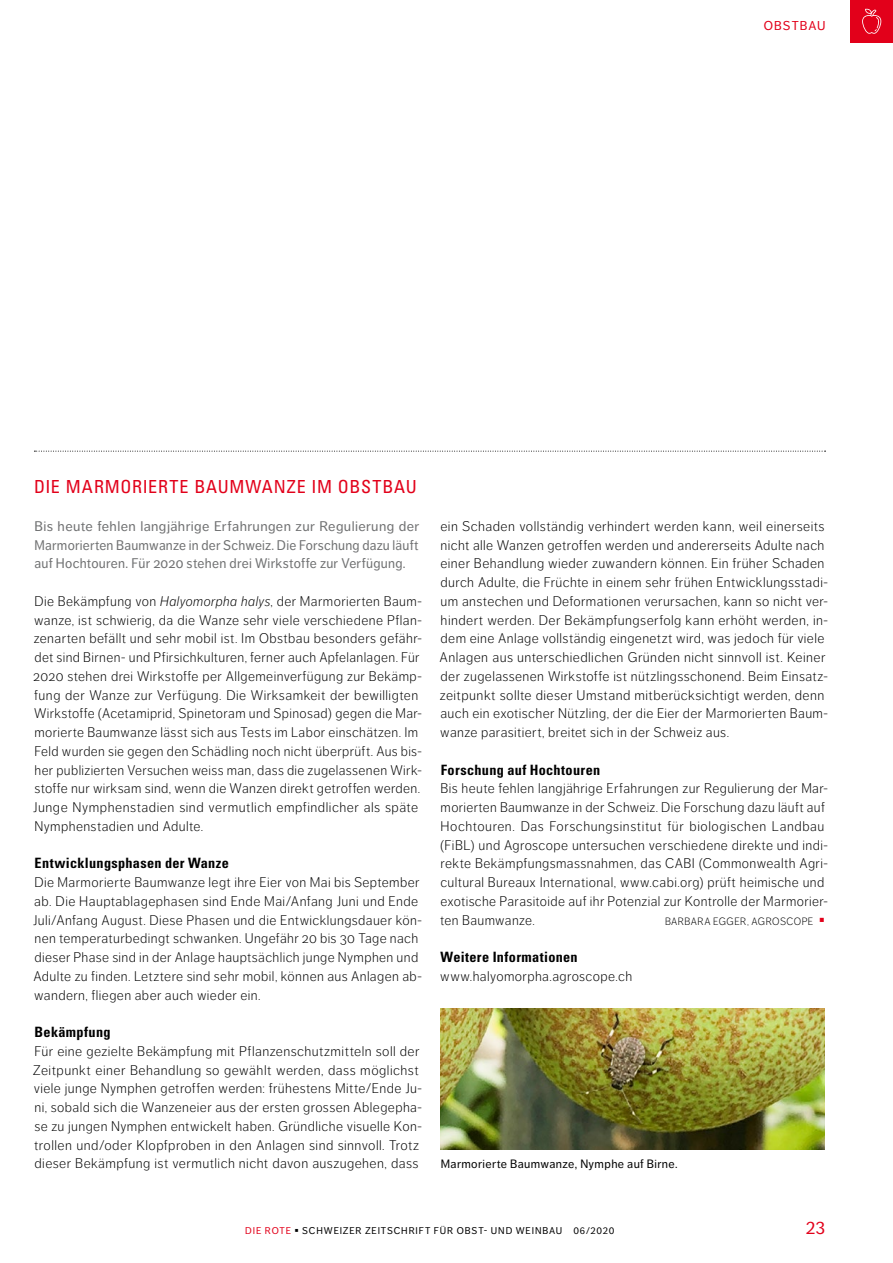
<style>
.page{position:relative;width:893px;height:1263px;background:#fff}
.page>*{position:absolute;margin:0;border:0;box-sizing:border-box;transform-origin:0 0}
.t1{font:condensed 18px "Univers";letter-spacing:.045em;color:#e2001a}
.t2{font:18px "Dagny Pro";color:#e2001a}
.t3{font:700 condensed 14.25px "Univers";letter-spacing:.02em;color:#000}
.t4{font:300 13.8px/18.8px "Dagny Pro";letter-spacing:.03em;color:#000}
.t5{font:13.8px/18.8px "Dagny Pro";letter-spacing:.02em;color:#707172;text-align:justify}
.t6{font:12.75px "Dagny Pro";letter-spacing:.08em;color:#e2001a}
.t7{font:12px "Dagny Pro";letter-spacing:.03em;color:#000}
.t8{font:300 10.5px "Dagny Pro";letter-spacing:.04em;color:#000}
.t9{font:9.75px "Dagny Pro";letter-spacing:.085em;color:#000}
.s1{font-style:italic}
.s2{color:#e2001a}
</style>
<div class="page">
<div style="left:850px;top:0;width:43px;height:43px;background:#e2001a"></div>
<svg style="left:862px;top:9px;width:19px;height:25px"></svg>
<img style="left:440px;top:1009px;width:385px;height:140px">
<svg style="left:34px;top:451px;width:792px;height:1px"></svg>
<p class="t6" style="left:764px;top:18px;width:63px">OBSTBAU</p>
<h1 class="t1" style="left:34px;top:475px;width:384px">DIE MARMORIERTE BAUMWANZE IM OBSTBAU</h1>
<p class="t5" style="left:34px;top:517px;width:386px">Bis heute fehlen langjährige Erfahrungen zur Regulierung der Marmorierten Baumwanze in der Schweiz. Die Forschung dazu läuft auf Hochtouren. Für 2020 stehen drei Wirkstoffe zur Verfügung.</p>
<p class="t4" style="left:33px;top:592px;width:391px">Die Bekämpfung von <span class="s1">Halyomorpha halys</span>, der Marmorierten Baum&shy;wanze, ist schwierig, da die Wanze sehr viele verschiedene Pflan&shy;zenarten befällt und sehr mobil ist. Im Obstbau besonders gefähr&shy;det sind Birnen- und Pfirsichkulturen, ferner auch Apfelanlagen. Für 2020 stehen drei Wirkstoffe per Allgemeinverfügung zur Bekämp&shy;fung der Wanze zur Verfügung. Die Wirksamkeit der bewilligten Wirkstoffe (Acetamiprid, Spinetoram und Spinosad) gegen die Mar&shy;morierte Baumwanze lässt sich aus Tests im Labor einschätzen. Im Feld wurden sie gegen den Schädling noch nicht überprüft. Aus bis&shy;her publizierten Versuchen weiss man, dass die zugelassenen Wirk&shy;stoffe nur wirksam sind, wenn die Wanzen direkt getroffen werden.<br>Junge Nymphenstadien sind vermutlich empfindlicher als späte Nymphenstadien und Adulte.</p>
<p class="t3" style="left:35px;top:854px;width:196px">Entwicklungsphasen der Wanze</p>
<p class="t4" style="left:33px;top:873px;width:391px">Die Marmorierte Baumwanze legt ihre Eier von Mai bis September ab. Die Hauptablagephasen sind Ende Mai/Anfang Juni und Ende Juli/Anfang August. Diese Phasen und die Entwicklungsdauer kön&shy;nen temperaturbedingt schwanken. Ungefähr 20 bis 30 Tage nach dieser Phase sind in der Anlage hauptsächlich junge Nymphen und Adulte zu finden. Letztere sind sehr mobil, können aus Anlagen ab&shy;wandern, fliegen aber auch wieder ein.</p>
<p class="t3" style="left:35px;top:1023px;width:77px">Bekämpfung</p>
<p class="t4" style="left:33px;top:1042px;width:391px">Für eine gezielte Bekämpfung mit Pflanzenschutzmitteln soll der Zeitpunkt einer Behandlung so gewählt werden, dass möglichst viele junge Nymphen getroffen werden: frühestens Mitte/Ende Ju&shy;ni, sobald sich die Wanzeneier aus der ersten grossen Ablegepha&shy;se zu jungen Nymphen entwickelt haben. Gründliche visuelle Kon&shy;trollen und/oder Klopfproben in den Anlagen sind sinnvoll. Trotz dieser Bekämpfung ist vermutlich nicht davon auszugehen, dass</p>
<p class="t4" style="left:440px;top:517px;width:390px">ein Schaden vollständig verhindert werden kann, weil einerseits nicht alle Wanzen getroffen werden und andererseits Adulte nach einer Behandlung wieder zuwandern können. Ein früher Schaden durch Adulte, die Früchte in einem sehr frühen Entwicklungsstadi&shy;um anstechen und Deformationen verursachen, kann so nicht ver&shy;hindert werden. Der Bekämpfungserfolg kann erhöht werden, in&shy;dem eine Anlage vollständig eingenetzt wird, was jedoch für viele Anlagen aus unterschiedlichen Gründen nicht sinnvoll ist. Keiner der zugelassenen Wirkstoffe ist nützlingsschonend. Beim Einsatz&shy;zeitpunkt sollte dieser Umstand mitberücksichtigt werden, denn auch ein exotischer Nützling, der die Eier der Marmorierten Baum&shy;wanze parasitiert, breitet sich in der Schweiz aus.</p>
<p class="t3" style="left:441px;top:761px;width:161px">Forschung auf Hochtouren</p>
<p class="t4" style="left:440px;top:779px;width:390px">Bis heute fehlen langjährige Erfahrungen zur Regulierung der Mar&shy;morierten Baumwanze in der Schweiz. Die Forschung dazu läuft auf Hochtouren. Das Forschungsinstitut für biologischen Landbau (FiBL) und Agroscope untersuchen verschiedene direkte und indi&shy;rekte Bekämpfungsmassnahmen, das CABI (Commonwealth Agri&shy;cultural Bureaux International, www.cabi.org) prüft heimische und exotische Parasitoide auf ihr Potenzial zur Kontrolle der Marmorier&shy;ten Baumwanze.</p>
<p class="t8" style="left:665px;top:915px;width:162px">BARBARA EGGER, AGROSCOPE <span class="s2">▪</span></p>
<p class="t3" style="left:441px;top:948px;width:139px">Weitere Informationen</p>
<p class="t4" style="left:440px;top:967px;width:194px">www.halyomorpha.agroscope.ch</p>
<p class="t7" style="left:441px;top:1157px;width:238px">Marmorierte Baumwanze, Nymphe auf Birne.</p>
<p class="t9" style="left:245px;top:1225px;width:371px"><span class="s2">DIE ROTE</span> ▪ SCHWEIZER ZEITSCHRIFT FÜR OBST- UND WEINBAU 06/2020</p>
<h1 class="t2" style="left:805px;top:1217px;width:21px">23</h1>
</div>
